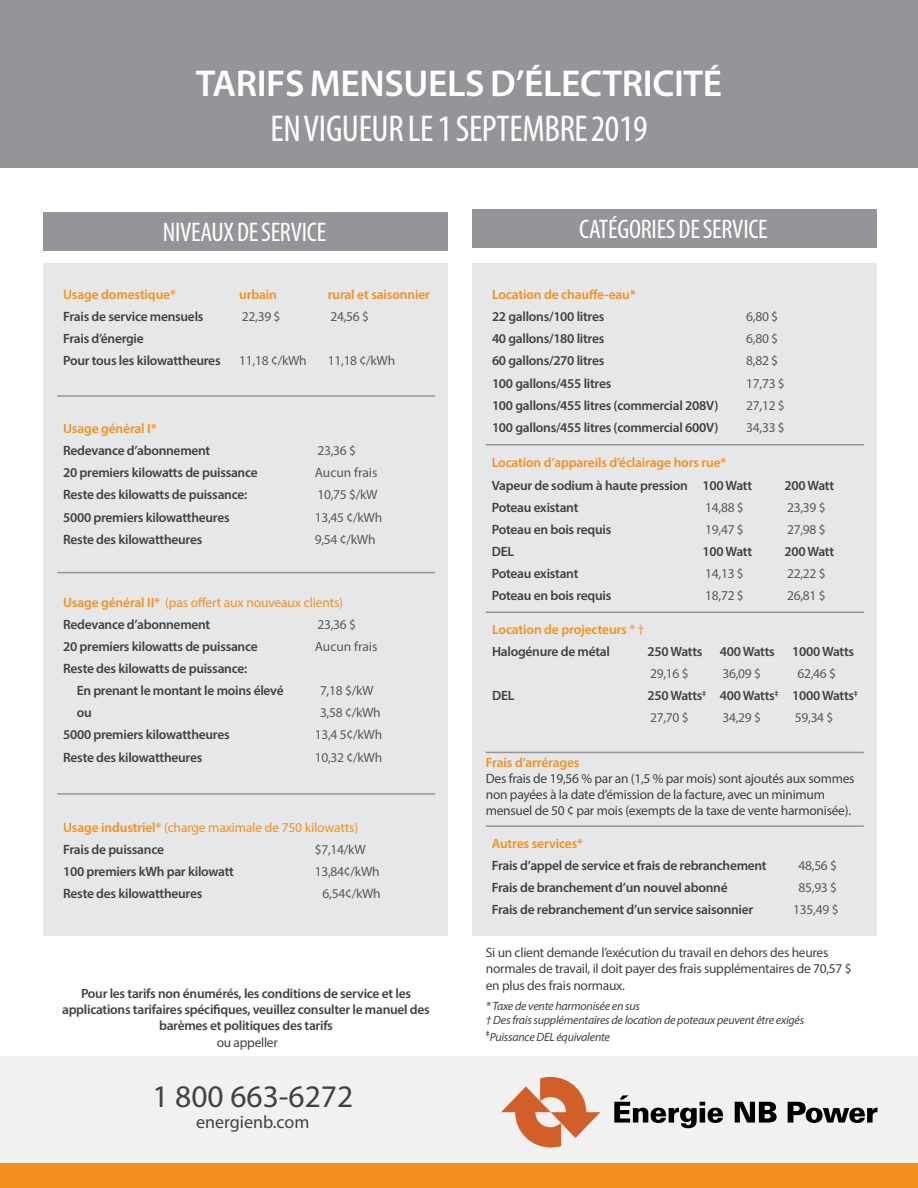
<style>
.page{position:relative;width:918px;height:1188px;background:#fff}
.page>*{position:absolute;margin:0;border:0;box-sizing:border-box;transform-origin:0 0}
.t1{font:600 37.5px "Myriad Pro";letter-spacing:-.01em;color:#fff}
.t2{font:condensed 37.5px "Myriad Pro";letter-spacing:-.01em;color:#fff}
.t3{font:31.5px "Myriad Pro";color:#414042}
.t4{font:condensed 27px "Myriad Pro";letter-spacing:-.01em;color:#fff}
.t5{font:18px "Myriad Pro";color:#414042}
.t6{font:600 13.5px/22.2px "Myriad Pro";letter-spacing:-.02em;color:#414042}
.t7{font:13.5px/16.2px "Myriad Pro";letter-spacing:-.02em;color:#414042}
.t8{font:13.5px "Myriad Pro";letter-spacing:-.02em;color:#58595b}
.t9{font:600 13.5px/22.2px "Myriad Pro";letter-spacing:-.01em;color:#f3901d}
.t10{font:13.5px/22.2px "Myriad Pro";letter-spacing:-.01em;color:#f3901d}
.t11{font:13.5px "Myriad Pro";color:#58595b}
.t12{font:italic 12px/14.4px "Myriad Pro";letter-spacing:-.02em;color:#414042}
.s1{font-weight:600}
.s2{font-weight:600;color:#414042}
.s3{font-weight:400}
.s4{color:#414042}
.s5{font-weight:400;color:#58595b}
</style>
<div class="page">
<div style="left:0;top:1056px;width:918px;height:112px;background:#f1f1f2"></div>
<div style="left:472px;top:264px;width:406px;height:672px;background:#e6e7e8"></div>
<div style="left:44px;top:264px;width:404px;height:672px;background:#e6e7e8"></div>
<div style="left:0;top:1164px;width:918px;height:24px;background:#f3901d"></div>
<div style="left:0;top:0;width:918px;height:167px;background:#939598"></div>
<hr style="left:57px;top:395px;width:378px;height:2px;background:#939598">
<hr style="left:57px;top:572px;width:378px;height:1px;background:#939598">
<hr style="left:57px;top:793px;width:378px;height:2px;background:#939598">
<hr style="left:486px;top:444px;width:378px;height:2px;background:#939598">
<hr style="left:486px;top:611px;width:378px;height:2px;background:#939598">
<hr style="left:486px;top:752px;width:378px;height:1px;background:#939598">
<hr style="left:486px;top:825px;width:378px;height:2px;background:#939598">
<div style="left:44px;top:212px;width:404px;height:39px;background:#939598"></div>
<div style="left:472px;top:210px;width:406px;height:38px;background:#939598"></div>
<svg style="left:501px;top:1077px;width:99px;height:71px"></svg>
<svg style="left:614px;top:1095px;width:109px;height:33px"></svg>
<svg style="left:735px;top:1102px;width:42px;height:21px"></svg>
<svg style="left:788px;top:1102px;width:89px;height:21px"></svg>
<h1 class="t1" style="left:196px;top:59px;width:528px">TARIFS MENSUELS D’ÉLECTRICITÉ</h1>
<h1 class="t2" style="left:271px;top:106px;width:379px">EN VIGUEUR LE 1 SEPTEMBRE 2019</h1>
<h3 class="t4" style="left:163px;top:215px;width:165px">NIVEAUX DE SERVICE</h3>
<h3 class="t4" style="left:579px;top:213px;width:190px">CATÉGORIES DE SERVICE</h3>
<p class="t9" style="left:63px;top:283px;width:114px">Usage domestique*</p>
<p class="t9" style="left:239px;top:283px;width:39px">urbain</p>
<p class="t9" style="left:328px;top:283px;width:104px">rural et saisonnier</p>
<p class="t6" style="left:63px;top:305px;width:142px">Frais de service mensuels</p>
<p class="t8" style="left:242px;top:308px;width:40px">22,39 $</p>
<p class="t8" style="left:330px;top:308px;width:40px">24,56 $</p>
<p class="t6" style="left:63px;top:327px;width:159px">Frais d’énergie<br>Pour tous les kilowattheures</p>
<p class="t8" style="left:239px;top:353px;width:69px">11,18 ¢/kWh</p>
<p class="t8" style="left:328px;top:353px;width:69px">11,18 ¢/kWh</p>
<p class="t9" style="left:63px;top:417px;width:95px">Usage général I*</p>
<p class="t6" style="left:63px;top:439px;width:149px">Redevance d’abonnement</p>
<p class="t8" style="left:317px;top:442px;width:40px">23,36 $</p>
<p class="t6" style="left:63px;top:461px;width:196px">20 premiers kilowatts de puissance</p>
<p class="t11" style="left:315px;top:464px;width:64px">Aucun frais</p>
<p class="t6" style="left:63px;top:483px;width:186px">Reste des kilowatts de puissance:</p>
<p class="t8" style="left:317px;top:487px;width:62px">10,75 $/kW</p>
<p class="t6" style="left:63px;top:506px;width:168px">5000 premiers kilowattheures</p>
<p class="t8" style="left:315px;top:509px;width:69px">13,45 ¢/kWh</p>
<p class="t6" style="left:63px;top:528px;width:141px">Reste des kilowattheures</p>
<p class="t8" style="left:315px;top:531px;width:62px">9,54 ¢/kWh</p>
<p class="t10" style="left:63px;top:591px;width:281px"><span class="s1">Usage général II*</span> (pas offert aux nouveaux clients)<br><span class="s2">Redevance d’abonnement</span></p>
<p class="t8" style="left:317px;top:616px;width:40px">23,36 $</p>
<p class="t6" style="left:63px;top:635px;width:196px">20 premiers kilowatts de puissance</p>
<p class="t11" style="left:315px;top:638px;width:64px">Aucun frais</p>
<p class="t6" style="left:77px;top:657px;width:208px;text-indent:-14px">Reste des kilowatts de puissance:<br>En prenant le montant le moins élevé</p>
<p class="t8" style="left:320px;top:682px;width:55px">7,18 $/kW</p>
<p class="t6" style="left:77px;top:701px;width:17px">ou</p>
<p class="t8" style="left:320px;top:704px;width:62px">3,58 ¢/kWh</p>
<p class="t6" style="left:63px;top:723px;width:168px">5000 premiers kilowattheures</p>
<p class="t8" style="left:315px;top:727px;width:69px">13,4 5¢/kWh</p>
<p class="t6" style="left:63px;top:746px;width:141px">Reste des kilowattheures</p>
<p class="t8" style="left:315px;top:749px;width:69px">10,32 ¢/kWh</p>
<p class="t10" style="left:63px;top:816px;width:297px"><span class="s1">Usage industriel*</span> (charge maximale de 750 kilowatts)<br><span class="s2">Frais de puissance</span></p>
<p class="t8" style="left:315px;top:841px;width:52px">$7,14/kW</p>
<p class="t6" style="left:63px;top:860px;width:172px">100 premiers kWh par kilowatt</p>
<p class="t8" style="left:315px;top:863px;width:66px">13,84¢/kWh</p>
<p class="t6" style="left:63px;top:882px;width:141px">Reste des kilowattheures</p>
<p class="t8" style="left:323px;top:885px;width:60px">6,54¢/kWh</p>
<p class="t6" style="left:62px;top:985px;width:369px;line-height:16.2px;text-align:center">Pour les tarifs non énumérés, les conditions de service et les applications tarifaires spécifiques, veuillez consulter le manuel des barèmes et politiques des tarifs</p>
<p class="t7" style="left:217px;top:1034px;width:63px">ou appeller</p>
<h2 class="t3" style="left:152px;top:1077px;width:202px">1 800 663-6272</h2>
<h3 class="t5" style="left:196px;top:1110px;width:115px">energienb.com</h3>
<p class="t9" style="left:492px;top:283px;width:145px">Location de chauffe-eau*</p>
<p class="t6" style="left:492px;top:305px;width:114px">22 gallons/100 litres</p>
<p class="t8" style="left:746px;top:308px;width:34px">6,80 $</p>
<p class="t6" style="left:492px;top:327px;width:114px">40 gallons/180 litres</p>
<p class="t8" style="left:746px;top:330px;width:34px">6,80 $</p>
<p class="t6" style="left:492px;top:349px;width:114px">60 gallons/270 litres</p>
<p class="t8" style="left:746px;top:353px;width:34px">8,82 $</p>
<p class="t6" style="left:492px;top:372px;width:121px">100 gallons/455 litres</p>
<p class="t8" style="left:746px;top:375px;width:40px">17,73 $</p>
<p class="t6" style="left:492px;top:394px;width:228px">100 gallons/455 litres (commercial 208V)</p>
<p class="t8" style="left:746px;top:397px;width:40px">27,12 $</p>
<p class="t6" style="left:492px;top:416px;width:228px">100 gallons/455 litres (commercial 600V)</p>
<p class="t8" style="left:746px;top:419px;width:40px">34,33 $</p>
<p class="t9" style="left:492px;top:451px;width:236px">Location d’appareils d’éclairage hors rue*</p>
<p class="t6" style="left:492px;top:474px;width:262px">Vapeur de sodium à haute pression 100 Watt</p>
<p class="t6" style="left:785px;top:474px;width:51px">200 Watt</p>
<p class="t6" style="left:492px;top:496px;width:88px">Poteau existant</p>
<p class="t8" style="left:705px;top:499px;width:40px">14,88 $</p>
<p class="t8" style="left:787px;top:499px;width:40px">23,39 $</p>
<p class="t6" style="left:492px;top:518px;width:121px">Poteau en bois requis</p>
<p class="t8" style="left:705px;top:521px;width:40px">19,47 $</p>
<p class="t8" style="left:787px;top:521px;width:40px">27,98 $</p>
<p class="t6" style="left:492px;top:540px;width:24px">DEL</p>
<p class="t6" style="left:703px;top:540px;width:51px">100 Watt</p>
<p class="t6" style="left:785px;top:540px;width:51px">200 Watt</p>
<p class="t6" style="left:492px;top:562px;width:88px">Poteau existant</p>
<p class="t8" style="left:705px;top:565px;width:40px">14,13 $</p>
<p class="t8" style="left:787px;top:565px;width:40px">22,22 $</p>
<p class="t6" style="left:492px;top:584px;width:121px">Poteau en bois requis</p>
<p class="t8" style="left:705px;top:587px;width:40px">18,72 $</p>
<p class="t8" style="left:787px;top:587px;width:40px">26,81 $</p>
<p class="t9" style="left:492px;top:618px;width:154px">Location de projecteurs <span class="s3">* †<br></span><span class="s4">Halogénure de métal</span></p>
<p class="t6" style="left:648px;top:640px;width:56px">250 Watts</p>
<p class="t6" style="left:720px;top:640px;width:56px">400 Watts</p>
<p class="t6" style="left:792px;top:640px;width:63px">1000 Watts</p>
<p class="t8" style="left:650px;top:665px;width:40px">29,16 $</p>
<p class="t8" style="left:722px;top:665px;width:40px">36,09 $</p>
<p class="t8" style="left:797px;top:665px;width:40px">62,46 $</p>
<p class="t6" style="left:492px;top:684px;width:24px">DEL</p>
<p class="t6" style="left:648px;top:684px;width:212px">250 Watts<sup>‡</sup> 400 Watts<sup>‡</sup> 1000 Watts<sup>‡<br></sup><span class="s5">27,70 $</span></p>
<p class="t8" style="left:722px;top:710px;width:40px">34,29 $</p>
<p class="t8" style="left:795px;top:710px;width:40px">59,34 $</p>
<p class="t9" style="left:486px;top:751px;width:95px">Frais d’arrérages</p>
<p class="t7" style="left:486px;top:770px;width:370px">Des frais de 19,56 % par an (1,5 % par mois) sont ajoutés aux sommes non payées à la date d’émission de la facture, avec un minimum mensuel de 50 ¢ par mois (exempts de la taxe de vente harmonisée).</p>
<p class="t9" style="left:492px;top:832px;width:93px">Autres services*</p>
<p class="t6" style="left:492px;top:854px;width:276px">Frais d’appel de service et frais de rebranchement</p>
<p class="t8" style="left:799px;top:857px;width:40px">48,56 $</p>
<p class="t6" style="left:492px;top:876px;width:237px">Frais de branchement d’un nouvel abonné</p>
<p class="t8" style="left:799px;top:879px;width:40px">85,93 $</p>
<p class="t6" style="left:492px;top:898px;width:263px">Frais de rebranchement d’un service saisonnier</p>
<p class="t8" style="left:793px;top:901px;width:47px">135,49 $</p>
<p class="t7" style="left:486px;top:944px;width:367px">Si un client demande l’exécution du travail en dehors des heures normales de travail, il doit payer des frais supplémentaires de 70,57 $ en plus des frais normaux.</p>
<p class="t12" style="left:486px;top:998px;width:320px">* Taxe de vente harmonisée en sus<br>† Des frais supplémentaires de location de poteaux peuvent être exigés</p>
<p class="t12" style="left:486px;top:1029px;width:126px"><sup>‡</sup>Puissance DEL équivalente</p>
</div>
